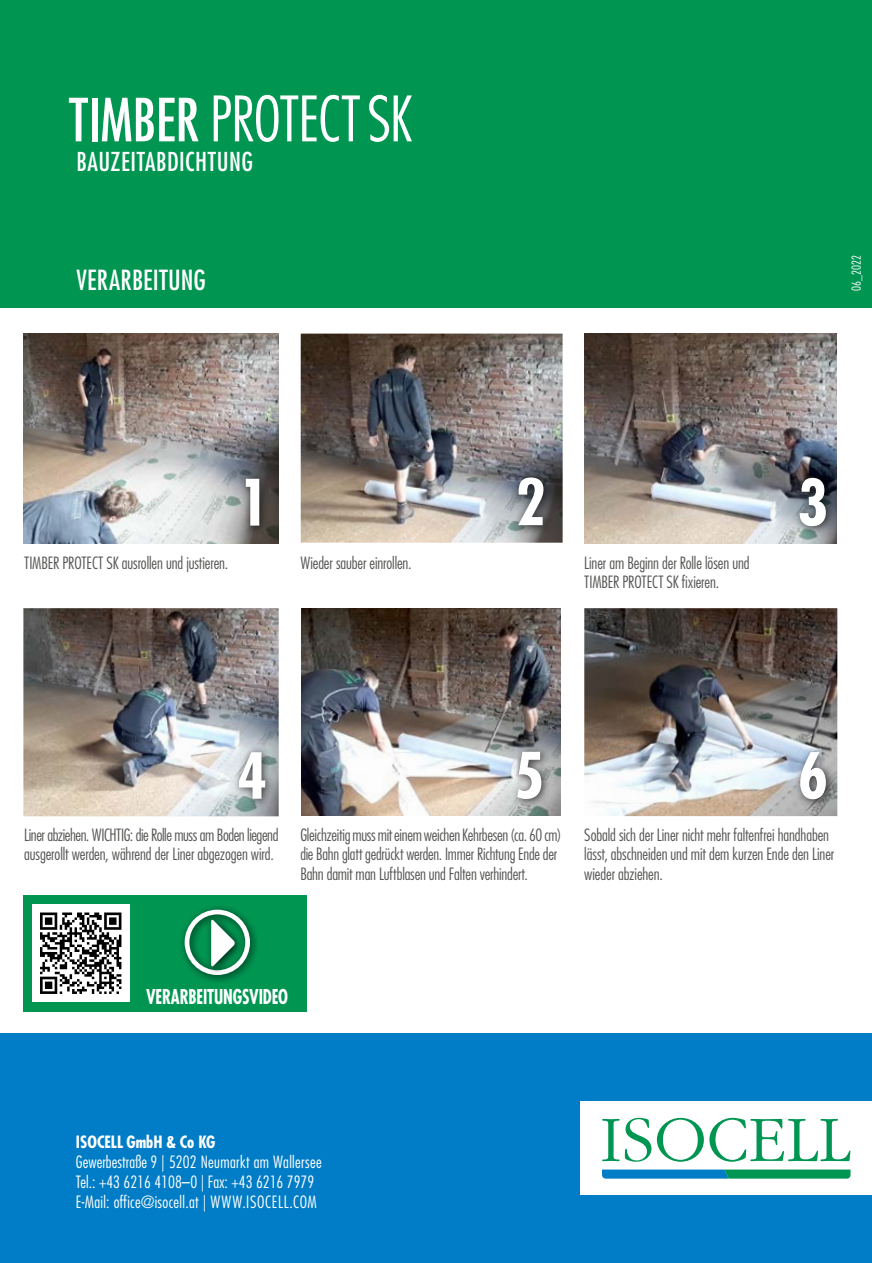
<style>
.page{position:relative;width:872px;height:1263px;background:#fff}
.page>*{position:absolute;margin:0;border:0;box-sizing:border-box;transform-origin:0 0}
.t1{font:700 condensed 62.1px "Futura LT Pro";color:#fff}
.t2{font:700 condensed 61.65px "Futura LT Pro";color:#fff}
.t3{font:300 condensed 60.9px "Futura LT Pro";letter-spacing:-.01em;color:#fff}
.t4{font:500 condensed 27px "Futura LT Pro";letter-spacing:.01em;color:#fff}
.t5{font:500 condensed 25.35px "Futura LT Pro";letter-spacing:.02em;color:#fff}
.t6{font:700 condensed 19.95px "Futura LT Pro";letter-spacing:-.01em;color:#fff;scale:.85 1}
.t7{font:300 condensed 16.5px/19.5px "Futura LT Pro";letter-spacing:-.01em;color:#575756}
.t8{font:300 condensed 16.5px/19.8px "Futura LT Pro";letter-spacing:.02em;color:#fff}
.t9{font:700 condensed 16.5px "Futura LT Pro";color:#fff}
.t10{font:300 condensed 12px "Futura LT Pro";color:#fff}
.s1{font-weight:500;font-size:57.75px}
</style>
<div class="page">
<div style="left:0;top:1033px;width:872px;height:230px;background:#007dc6"></div>
<div style="left:0;top:0;width:872px;height:308px;background:#009652"></div>
<div style="left:23px;top:895px;width:284px;height:116px;background:#009652"></div>
<div style="left:32px;top:904px;width:97px;height:98px;background:#fff"></div>
<svg style="left:40px;top:912px;width:81px;height:82px"></svg>
<div style="left:178px;top:903px;width:82px;height:82px;background:#000;opacity:.75"></div>
<div style="left:185px;top:910px;width:65px;height:65px;border:5px solid #fff;border-radius:50%"></div>
<div style="left:204px;top:913px;width:40px;height:63px;background:#000;opacity:.75"></div>
<svg style="left:211px;top:919px;width:24px;height:48px"></svg>
<div style="left:581px;top:1101px;width:291px;height:94px;background:#fff"></div>
<svg style="left:602px;top:1118px;width:49px;height:44px"></svg>
<svg style="left:657px;top:1118px;width:193px;height:44px"></svg>
<svg style="left:602px;top:1169px;width:248px;height:9px;background:#109093"></svg>
<img style="left:23px;top:334px;width:256px;height:209px">
<div style="left:238px;top:471px;width:32px;height:65px;background:#000;opacity:.75"></div>
<img style="left:301px;top:334px;width:261px;height:209px">
<div style="left:512px;top:471px;width:42px;height:65px;background:#000;opacity:.75"></div>
<img style="left:23px;top:608px;width:256px;height:208px">
<div style="left:232px;top:745px;width:43px;height:64px;background:#000;opacity:.75"></div>
<img style="left:301px;top:608px;width:259px;height:208px">
<div style="left:511px;top:745px;width:41px;height:64px;background:#000;opacity:.75"></div>
<img style="left:584px;top:334px;width:253px;height:209px">
<div style="left:793px;top:471px;width:43px;height:65px;background:#000;opacity:.75"></div>
<img style="left:584px;top:608px;width:253px;height:208px">
<div style="left:793px;top:745px;width:43px;height:64px;background:#000;opacity:.75"></div>
<h3 class="t3" style="left:69px;top:80px;width:345px"><span class="s1">TIMBER</span> PROTECTSK</h3>
<h3 class="t5" style="left:77px;top:145px;width:178px">BAUZEITABDICHTUNG</h3>
<h3 class="t4" style="left:77px;top:262px;width:131px">VERARBEITUNG</h3>
<p class="t10" style="left:848px;top:291px;width:37px;rotate:-90deg">06_2022</p>
<h1 class="t1" style="left:239px;top:461px;width:32px">1</h1>
<h1 class="t1" style="left:515px;top:460px;width:32px">2</h1>
<p class="t7" style="left:24px;top:553px;width:205px">TIMBER PROTECT SK ausrollen und justieren.</p>
<p class="t7" style="left:300px;top:553px;width:113px">Wieder sauber einrollen.</p>
<p class="t7" style="left:584px;top:553px;width:167px">Liner am Beginn der Rolle lösen und<br>TIMBER PROTECT SK fixieren.</p>
<h1 class="t1" style="left:797px;top:461px;width:32px">3</h1>
<h2 class="t2" style="left:237px;top:734px;width:32px">4</h2>
<h2 class="t2" style="left:514px;top:734px;width:32px">5</h2>
<p class="t7" style="left:24px;top:825px;width:256px">Liner abziehen. WICHTIG: die Rolle muss am Boden liegend ausgerollt werden, während der Liner abgezogen wird.</p>
<p class="t7" style="left:300px;top:825px;width:263px">GleichzeitigmussmiteinemweichenKehrbesen(ca. 60 cm) die Bahn glatt gedrückt werden. Immer Richtung Ende der<br>Bahn damit man Luftblasen und Falten verhindert.</p>
<h2 class="t2" style="left:798px;top:734px;width:32px">6</h2>
<p class="t7" style="left:584px;top:825px;width:251px">Sobald sich der Liner nicht mehr faltenfrei handhaben lässt, abschneiden und mit dem kurzen Ende den Liner wieder abziehen.</p>
<p class="t6" style="left:146px;top:983px;width:168px">VERARBEITUNGSVIDEO</p>
<p class="t9" style="left:76px;top:1131px;width:141px">ISOCELL GmbH &amp; Co KG</p>
<p class="t8" style="left:76px;top:1152px;width:247px">Gewerbestraße 9 | 5202 Neumarkt am Wallersee<br>Tel.: +43 6216 4108–0 | Fax: +43 6216 7979<br>E-Mail: office@isocell.at | WWW.ISOCELL.COM</p>
</div>
